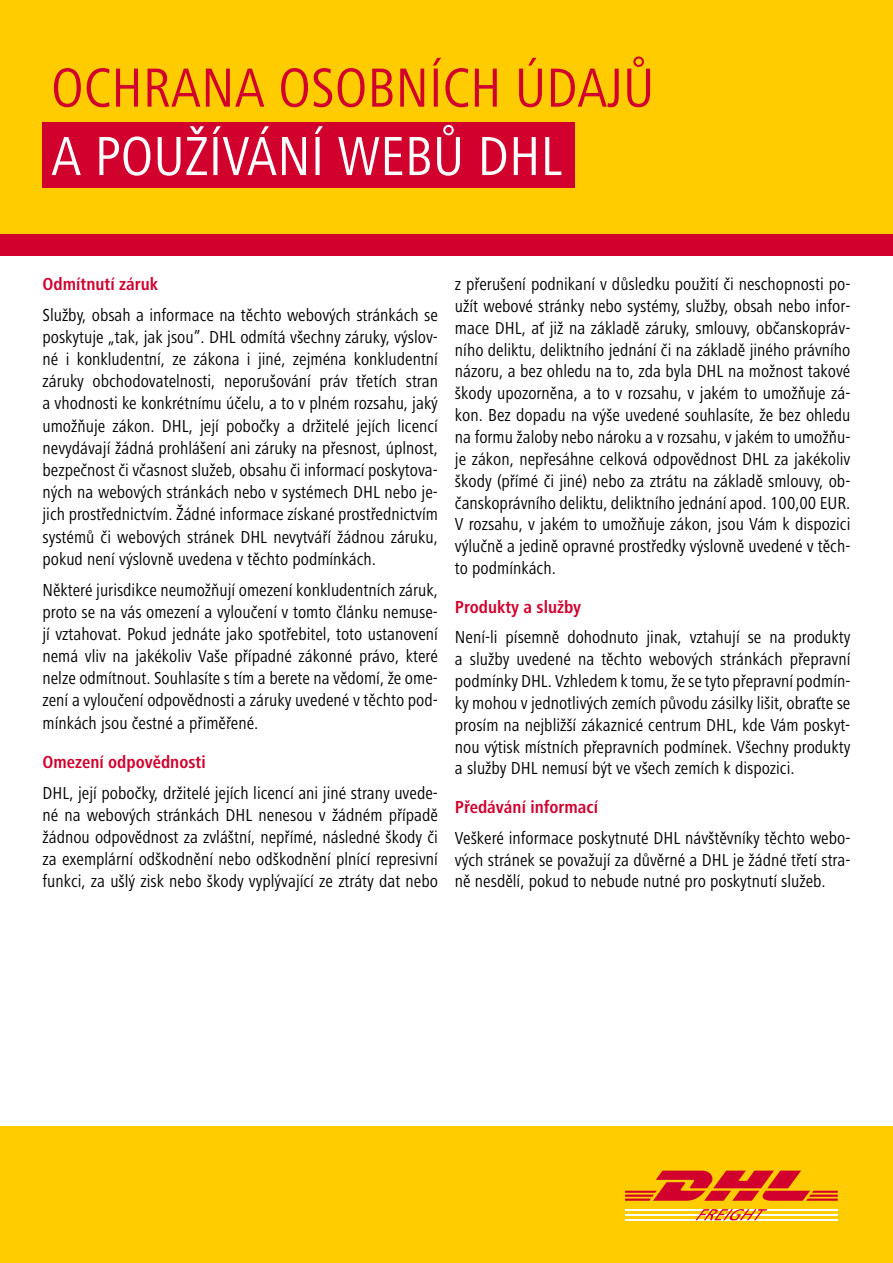
<style>
.page{position:relative;width:893px;height:1263px;background:#fff}
.page>*{position:absolute;margin:0;border:0;box-sizing:border-box;transform-origin:0 0}
.t1{font:condensed 57px "Frutiger Next LTCE";color:#d1002d}
.t2{font:condensed 57px "Frutiger Next LTCE";color:#fff}
.t3{font:condensed 18px/22.2px "Frutiger Next LTCE";color:#000;text-align:justify}
.t4{font:700 condensed 18px "Frutiger Next LTCE";color:#d1002d}
</style>
<div class="page">
<div style="left:0;top:0;width:893px;height:242px;background:#fc0"></div>
<div style="left:0;top:1127px;width:893px;height:136px;background:#fc0"></div>
<div style="left:0;top:234px;width:893px;height:21px;background:#d1002d"></div>
<svg style="left:625px;top:1170px;width:213px;height:31px"></svg>
<hr style="left:625px;top:1219px;width:213px;height:1px;background:#fff">
<hr style="left:625px;top:1209px;width:213px;height:1px;background:#fff">
<hr style="left:625px;top:1214px;width:213px;height:1px;background:#fff">
<svg style="left:695px;top:1209px;width:72px;height:11px"></svg>
<div style="left:43px;top:122px;width:532px;height:66px;background:#d1002d"></div>
<h1 class="t1" style="left:51px;top:56px;width:605px">OCHRANA OSOBNÍCH ÚDAJŮ</h1>
<h1 class="t2" style="left:51px;top:124px;width:513px">A POUŽÍVÁNÍ WEBŮ DHL</h1>
<p class="t4" style="left:43px;top:274px;width:117px">Odmítnutí záruk</p>
<p class="t3" style="left:43px;top:304px;width:397px">Služby, obsah a informace na těchto webových stránkách se poskytuje „tak, jak jsou”. DHL odmítá všechny záruky, výslov&shy;né i konkludentní, ze zákona i jiné, zejména konkludentní záruky obchodovatelnosti, neporušování práv třetích stran a vhodnosti ke konkrétnímu účelu, a to v plném rozsahu, jaký umožňuje zákon. DHL, její pobočky a držitelé jejích licencí nevydávají žádná prohlášení ani záruky na přesnost, úplnost, bezpečnost či včasnost služeb, obsahu či informací poskytova&shy;ných na webových stránkách nebo v systémech DHL nebo je&shy;jich prostřednictvím. Žádné informace získané prostřednictvím systémů či webových stránek DHL nevytváří žádnou záruku, pokud není výslovně uvedena v těchto podmínkách.</p>
<p class="t3" style="left:43px;top:578px;width:397px">Některé jurisdikce neumožňují omezení konkludentních záruk, proto se na vás omezení a vyloučení v tomto článku nemuse&shy;jí vztahovat. Pokud jednáte jako spotřebitel, toto ustanovení nemá vliv na jakékoliv Vaše případné zákonné právo, které nelze odmítnout. Souhlasíte s tím a berete na vědomí, že ome&shy;zení a vyloučení odpovědnosti a záruky uvedené v těchto pod&shy;mínkách jsou čestné a přiměřené.</p>
<p class="t4" style="left:43px;top:752px;width:165px">Omezení odpovědnosti</p>
<p class="t3" style="left:43px;top:782px;width:397px">DHL, její pobočky, držitelé jejích licencí ani jiné strany uvede&shy;né na webových stránkách DHL nenesou v žádném případě žádnou odpovědnost za zvláštní, nepřímé, následné škody či za exemplární odškodnění nebo odškodnění plnící represivní funkci, za ušlý zisk nebo škody vyplývající ze ztráty dat nebo</p>
<p class="t3" style="left:455px;top:273px;width:397px">z přerušení podnikaní v důsledku použití či neschopnosti po&shy;užít webové stránky nebo systémy, služby, obsah nebo infor&shy;mace DHL, ať již na základě záruky, smlouvy, občanskopráv&shy;ního deliktu, deliktního jednání či na základě jiného právního názoru, a bez ohledu na to, zda byla DHL na možnost takové škody upozorněna, a to v rozsahu, v jakém to umožňuje zá&shy;kon. Bez dopadu na výše uvedené souhlasíte, že bez ohledu na formu žaloby nebo nároku a v rozsahu, v jakém to umožňu&shy;je zákon, nepřesáhne celková odpovědnost DHL za jakékoliv škody (přímé či jiné) nebo za ztrátu na základě smlouvy, ob&shy;čanskoprávního deliktu, deliktního jednání apod. 100,00 EUR.<br>V rozsahu, v jakém to umožňuje zákon, jsou Vám k dispozici výlučně a jedině opravné prostředky výslovně uvedené v těch&shy;to podmínkách.</p>
<p class="t4" style="left:455px;top:597px;width:128px">Produkty a služby</p>
<p class="t3" style="left:455px;top:626px;width:397px">Není-li písemně dohodnuto jinak, vztahují se na produkty a služby uvedené na těchto webových stránkách přepravní podmínky DHL. Vzhledem k tomu, že se tyto přepravní podmín&shy;ky mohou v jednotlivých zemích původu zásilky lišit, obraťte se prosím na nejbližší zákaznicé centrum DHL, kde Vám poskyt&shy;nou výtisk místních přepravních podmínek. Všechny produkty a služby DHL nemusí být ve všech zemích k dispozici.</p>
<p class="t4" style="left:455px;top:797px;width:145px">Předávání informací</p>
<p class="t3" style="left:455px;top:827px;width:397px">Veškeré informace poskytnuté DHL návštěvníky těchto webo&shy;vých stránek se považují za důvěrné a DHL je žádné třetí stra&shy;ně nesdělí, pokud to nebude nutné pro poskytnutí služeb.</p>
</div>
